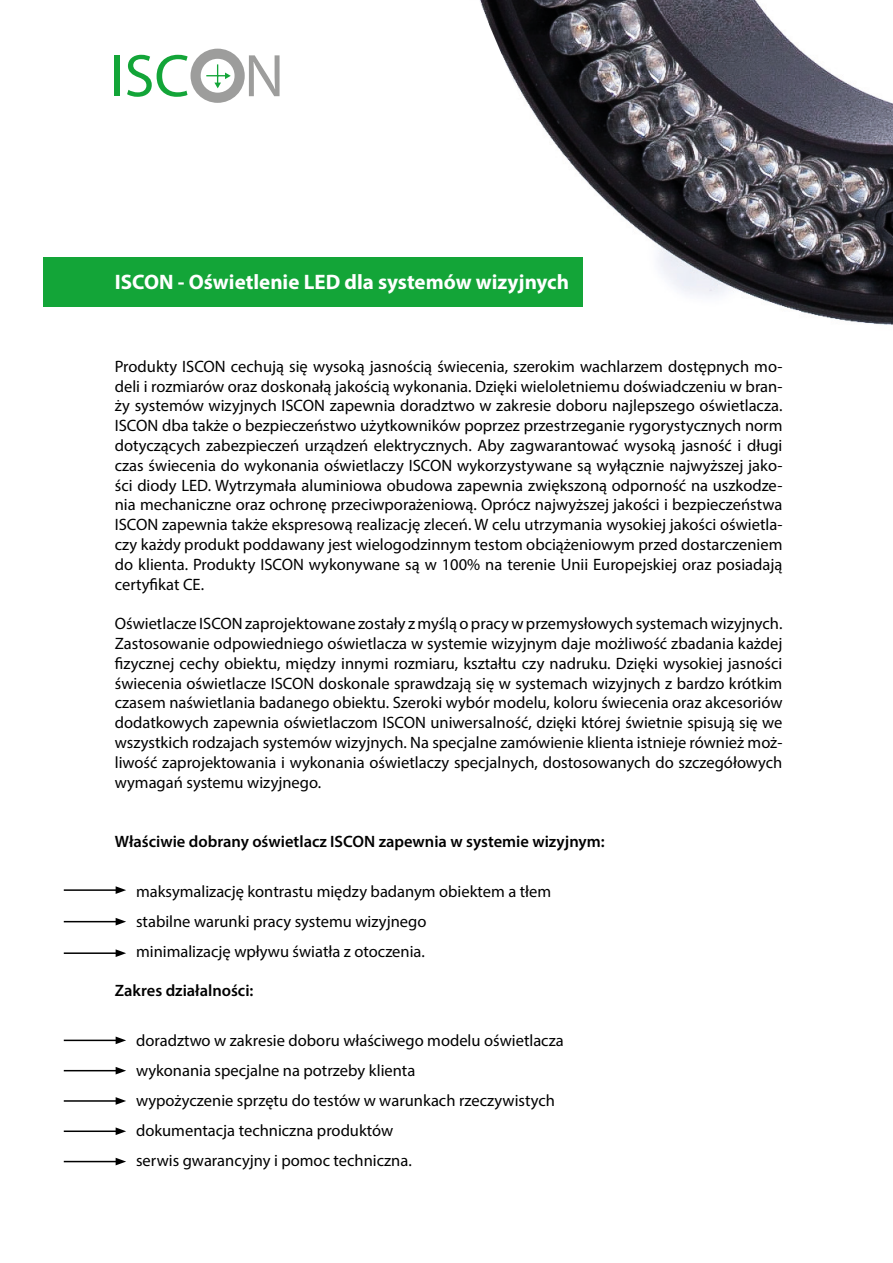
<style>
.page{position:relative;width:893px;height:1263px;background:#fff}
.page>*{position:absolute;margin:0;border:0;box-sizing:border-box;transform-origin:0 0}
.t1{font:700 21px "Myriad Pro";color:#fff}
.t2{font:16.5px/19.8px "Myriad Pro";color:#000;text-align:justify}
.t3{font:600 16.5px "Myriad Pro";color:#000}
</style>
<div class="page">
<img style="left:520px;top:0;width:373px;height:325px">
<svg style="left:114px;top:0;width:406px;height:103px"></svg>
<div style="left:115px;top:55px;width:5px;height:41px;background:#13a538"></div>
<svg style="left:127px;top:55px;width:61px;height:42px"></svg>
<svg style="left:249px;top:55px;width:31px;height:41px"></svg>
<div style="left:191px;top:49px;width:54px;height:54px;background:#9d9d9c;border-radius:50%"></div>
<div style="left:201px;top:59px;width:34px;height:34px;background:#fff;border-radius:50%"></div>
<svg style="left:206px;top:64px;width:25px;height:24px"></svg>
<hr style="left:64px;top:889px;width:54px;height:2px;background:#000">
<svg style="left:116px;top:886px;width:10px;height:8px"></svg>
<hr style="left:64px;top:921px;width:54px;height:1px;background:#000">
<svg style="left:116px;top:918px;width:10px;height:7px"></svg>
<hr style="left:64px;top:952px;width:54px;height:2px;background:#000">
<svg style="left:116px;top:949px;width:10px;height:8px"></svg>
<hr style="left:64px;top:1039px;width:54px;height:2px;background:#000">
<svg style="left:116px;top:1036px;width:10px;height:8px"></svg>
<hr style="left:64px;top:1070px;width:54px;height:1px;background:#000">
<svg style="left:116px;top:1067px;width:10px;height:7px"></svg>
<hr style="left:64px;top:1100px;width:54px;height:2px;background:#000">
<svg style="left:116px;top:1097px;width:10px;height:8px"></svg>
<hr style="left:64px;top:1130px;width:54px;height:2px;background:#000">
<svg style="left:116px;top:1127px;width:10px;height:8px"></svg>
<hr style="left:64px;top:1161px;width:54px;height:1px;background:#000">
<svg style="left:116px;top:1158px;width:10px;height:7px"></svg>
<div style="left:43px;top:257px;width:540px;height:50px;background:#13a538"></div>
<p class="t1" style="left:115px;top:269px;width:456px">ISCON - Oświetlenie LED dla systemów wizyjnych</p>
<p class="t2" style="left:115px;top:356px;width:669px">Produkty ISCON cechują się wysoką jasnością świecenia, szerokim wachlarzem dostępnych mo&shy;deli i rozmiarów oraz doskonałą jakością wykonania. Dzięki wieloletniemu doświadczeniu w bran&shy;ży systemów wizyjnych ISCON zapewnia doradztwo w zakresie doboru najlepszego oświetlacza.<br>ISCON dba także o bezpieczeństwo użytkowników poprzez przestrzeganie rygorystycznych norm dotyczących zabezpieczeń urządzeń elektrycznych. Aby zagwarantować wysoką jasność i długi czas świecenia do wykonania oświetlaczy ISCON wykorzystywane są wyłącznie najwyższej jako&shy;ści diody LED. Wytrzymała aluminiowa obudowa zapewnia zwiększoną odporność na uszkodze&shy;nia mechaniczne oraz ochronę przeciwporażeniową. Oprócz najwyższej jakości i bezpieczeństwa ISCON zapewnia także ekspresową realizację zleceń. W celu utrzymania wysokiej jakości oświetla&shy;czy każdy produkt poddawany jest wielogodzinnym testom obciążeniowym przed dostarczeniem do klienta. Produkty ISCON wykonywane są w 100% na terenie Unii Europejskiej oraz posiadają certyfikat CE.</p>
<p class="t2" style="left:115px;top:613px;width:669px">Oświetlacze ISCON zaprojektowane zostały z myślą o pracy w przemysłowych systemach wizyjnych.<br>Zastosowanie odpowiedniego oświetlacza w systemie wizyjnym daje możliwość zbadania każdej fizycznej cechy obiektu, między innymi rozmiaru, kształtu czy nadruku. Dzięki wysokiej jasności świecenia oświetlacze ISCON doskonale sprawdzają się w systemach wizyjnych z bardzo krótkim czasem naświetlania badanego obiektu. Szeroki wybór modelu, koloru świecenia oraz akcesoriów dodatkowych zapewnia oświetlaczom ISCON uniwersalność, dzięki której świetnie spisują się we wszystkich rodzajach systemów wizyjnych. Na specjalne zamówienie klienta istnieje również moż&shy;liwość zaprojektowania i wykonania oświetlaczy specjalnych, dostosowanych do szczegółowych wymagań systemu wizyjnego.</p>
<p class="t3" style="left:115px;top:831px;width:491px">Właściwie dobrany oświetlacz ISCON zapewnia w systemie wizyjnym:</p>
<p class="t2" style="left:136px;top:876px;width:417px;line-height:30px;text-align:left">maksymalizację kontrastu między badanym obiektem a tłem stabilne warunki pracy systemu wizyjnego<br>minimalizację wpływu światła z otoczenia.</p>
<p class="t3" style="left:115px;top:980px;width:140px">Zakres działalności:</p>
<p class="t2" style="left:136px;top:1025px;width:429px;line-height:30px;text-align:left">doradztwo w zakresie doboru właściwego modelu oświetlacza wykonania specjalne na potrzeby klienta<br>wypożyczenie sprzętu do testów w warunkach rzeczywistych dokumentacja techniczna produktów<br>serwis gwarancyjny i pomoc techniczna.</p>
</div>
